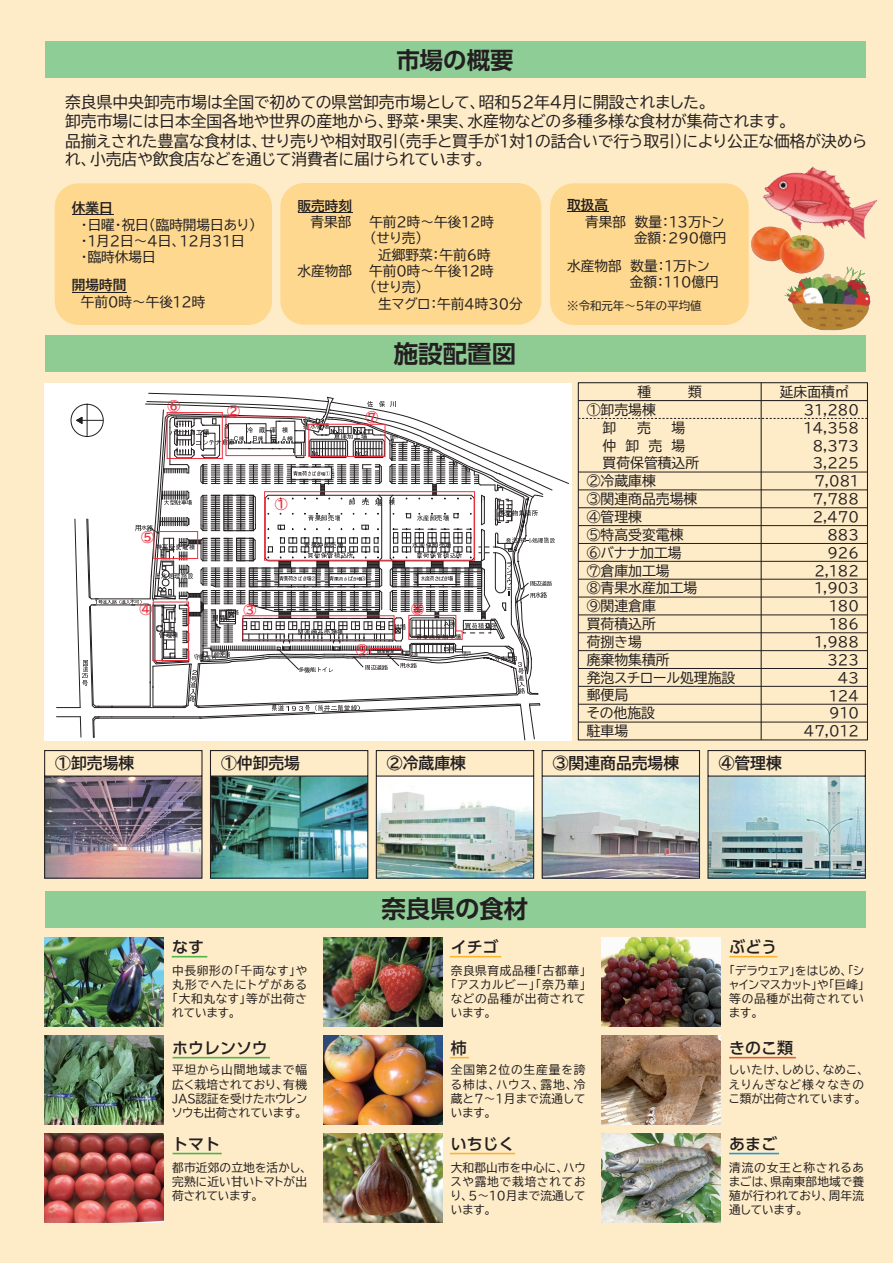
<style>
.page{position:relative;width:893px;height:1263px;background:#feecc8}
.page>*{position:absolute;margin:0;border:0;box-sizing:border-box;transform-origin:0 0}
.t1{font:700 24.45px "UD Shin Go Pr 6 De";color:#231f20}
.t2{font:700 23.4px "UD Shin Go Pr 6 De";color:#231f20}
.t3{font:500 15.9px "UD Shin Go Pr 6";color:#231f20}
.t4{font:15.75px/19.5px "BIZ UDP Gothic";color:#231f20}
.t5{font:15.75px "BIZ UDP Gothic Bold";color:#231f20}
.t6{font:13.8px/17.9px "BIZ UDP Gothic";color:#231f20}
.t7{font:13.65px/16.4px "BIZ UDP Gothic";color:#231f20}
.t8{font:13.65px "BIZ UDP Gothic Bold";color:#231f20}
.t9{font:12.9px "BIZ UDP Gothic Bold";color:#ee2f3f}
.t10{font:11.7px/14.1px "BIZ UDP Gothic";letter-spacing:.03em;color:#231f20;text-align:justify}
.t11{font:11.4px "BIZ UDP Gothic";color:#231f20}
</style>
<div class="page">
<div style="left:44px;top:383px;width:528px;height:357px;background:#fff"></div>
<div style="left:45px;top:335px;width:820px;height:36px;background:#8fcc94"></div>
<img style="left:44px;top:750px;width:159px;height:129px">
<img style="left:210px;top:750px;width:159px;height:129px">
<img style="left:375px;top:750px;width:160px;height:129px">
<svg style="left:541px;top:750px;width:160px;height:129px"></svg>
<svg style="left:707px;top:750px;width:159px;height:129px"></svg>
<hr style="left:450px;top:1153px;width:65px;height:1px;background:#fcb42e">
<div style="left:45px;top:891px;width:820px;height:36px;background:#8fcd97"></div>
<hr style="left:172px;top:956px;width:35px;height:1px;background:#4bb54c">
<hr style="left:450px;top:956px;width:51px;height:1px;background:#fcb42e">
<hr style="left:173px;top:1057px;width:97px;height:1px;background:#4bb54c">
<hr style="left:173px;top:1153px;width:49px;height:1px;background:#4bb54c">
<svg style="left:450px;top:1057px;width:19px;height:1px"></svg>
<hr style="left:729px;top:956px;width:48px;height:1px;background:#fcb42e">
<hr style="left:729px;top:1057px;width:67px;height:1px;background:#e45e25">
<hr style="left:729px;top:1153px;width:50px;height:1px;background:#1c9ed9">
<div style="left:45px;top:41px;width:820px;height:37px;background:#8fcd97"></div>
<div style="left:55px;top:183px;width:217px;height:142px;background:#fed88f;border-radius:24px"></div>
<hr style="left:72px;top:214px;width:41px;height:1px;background:#231f20">
<hr style="left:72px;top:292px;width:55px;height:1px;background:#231f20">
<div style="left:280px;top:183px;width:261px;height:142px;background:#fed88f;border-radius:24px"></div>
<hr style="left:298px;top:212px;width:54px;height:1px;background:#231f20">
<div style="left:550px;top:183px;width:199px;height:142px;background:#fed88f;border-radius:24px"></div>
<hr style="left:567px;top:211px;width:41px;height:1px;background:#231f20">
<svg style="left:57px;top:393px;width:512px;height:347px"></svg>
<div style="left:371px;top:648px;width:31px;height:6px;border:1px solid #ee2f3f"></div>
<img style="left:763px;top:166px;width:115px;height:73px">
<div style="left:578px;top:382px;width:290px;height:358px;border:1px solid #231f20"></div>
<hr style="left:761px;top:383px;width:1px;height:357px;background:#231f20">
<hr style="left:578px;top:400px;width:289px;height:1px;background:#231f20">
<hr style="left:578px;top:472px;width:289px;height:1px;background:#231f20">
<hr style="left:578px;top:490px;width:289px;height:1px;background:#231f20">
<hr style="left:578px;top:507px;width:289px;height:1px;background:#231f20">
<hr style="left:578px;top:525px;width:289px;height:1px;background:#231f20">
<hr style="left:578px;top:543px;width:289px;height:1px;background:#231f20">
<hr style="left:578px;top:561px;width:289px;height:1px;background:#231f20">
<hr style="left:578px;top:579px;width:289px;height:1px;background:#231f20">
<hr style="left:578px;top:597px;width:289px;height:1px;background:#231f20">
<hr style="left:578px;top:615px;width:289px;height:1px;background:#231f20">
<hr style="left:578px;top:632px;width:289px;height:1px;background:#231f20">
<hr style="left:578px;top:650px;width:289px;height:1px;background:#231f20">
<hr style="left:578px;top:668px;width:289px;height:1px;background:#231f20">
<hr style="left:578px;top:686px;width:289px;height:1px;background:#231f20">
<hr style="left:578px;top:704px;width:289px;height:1px;background:#231f20">
<hr style="left:578px;top:722px;width:289px;height:1px;background:#231f20">
<svg style="left:578px;top:418px;width:289px;height:1px"></svg>
<img style="left:751px;top:218px;width:74px;height:48px">
<img style="left:784px;top:266px;width:87px;height:65px">
<img style="left:45px;top:938px;width:119px;height:89px">
<img style="left:45px;top:1035px;width:119px;height:90px">
<img style="left:45px;top:1133px;width:119px;height:89px">
<img style="left:323px;top:938px;width:119px;height:89px">
<img style="left:323px;top:1035px;width:119px;height:90px">
<img style="left:323px;top:1133px;width:119px;height:89px">
<img style="left:602px;top:938px;width:119px;height:89px">
<img style="left:602px;top:1035px;width:119px;height:90px">
<img style="left:602px;top:1133px;width:119px;height:89px">
<h2 class="t2" style="left:396px;top:41px;width:118px">市場の概要</h2>
<h3 class="t4" style="left:65px;top:92px;width:803px">奈良県中央卸売市場は全国で初めての県営卸売市場として、昭和５２年４月に開設されました。<br>卸売市場には日本全国各地や世界の産地から、野菜・果実、水産物などの多種多様な食材が集荷されます。<br>品揃えされた豊富な食材は、せり売りや相対取引（売手と買手が１対１の話合いで行う取引）により公正な価格が決めら</h3>
<h3 class="t4" style="left:65px;top:149px;width:421px">れ、小売店や飲食店などを通じて消費者に届けられています。</h3>
<p class="t8" style="left:72px;top:201px;width:42px">休業日</p>
<p class="t7" style="left:81px;top:216px;width:176px">・日曜・祝日（臨時開場日あり）・１月２日～４日、１２月３１日<br>・臨時休場日</p>
<p class="t8" style="left:72px;top:278px;width:56px">開場時間</p>
<p class="t7" style="left:81px;top:293px;width:126px">午前０時～午後１２時</p>
<p class="t8" style="left:567px;top:198px;width:42px">取扱高</p>
<p class="t7" style="left:585px;top:213px;width:143px;text-align:right">青果部 数量：１３万トン金額：２９０億円</p>
<p class="t7" style="left:630px;top:258px;width:90px;text-indent:-63px">水産物部 数量：１万トン金額：１１０億円</p>
<p class="t11" style="left:567px;top:300px;width:136px">※令和元年～５年の平均値</p>
<p class="t8" style="left:298px;top:199px;width:56px">販売時刻</p>
<p class="t7" style="left:311px;top:214px;width:42px">青果部</p>
<p class="t7" style="left:369px;top:214px;width:126px">午前２時～午後１２時（せり売）</p>
<p class="t7" style="left:378px;top:246px;width:114px">近郷野菜：午前６時</p>
<p class="t7" style="left:298px;top:263px;width:56px">水産物部</p>
<p class="t7" style="left:369px;top:263px;width:126px">午前０時～午後１２時（せり売）</p>
<p class="t7" style="left:378px;top:295px;width:146px">生マグロ：午前４時３０分</p>
<p class="t9" style="left:168px;top:400px;width:14px">⑥</p>
<p class="t9" style="left:227px;top:405px;width:14px">②</p>
<p class="t9" style="left:365px;top:410px;width:14px">⑦</p>
<h1 class="t1" style="left:394px;top:333px;width:124px">施設配置図</h1>
<p class="t9" style="left:141px;top:530px;width:14px">⑤</p>
<p class="t9" style="left:275px;top:498px;width:14px">①</p>
<p class="t9" style="left:140px;top:603px;width:14px">④</p>
<p class="t9" style="left:244px;top:603px;width:14px">③</p>
<p class="t9" style="left:411px;top:602px;width:14px">⑧</p>
<p class="t9" style="left:356px;top:644px;width:14px">⑨</p>
<p class="t6" style="left:638px;top:383px;width:15px">種</p>
<p class="t6" style="left:688px;top:383px;width:15px">類</p>
<p class="t6" style="left:780px;top:383px;width:71px">延床面積㎡</p>
<p class="t6" style="left:804px;top:401px;width:56px">31,280</p>
<p class="t6" style="left:804px;top:419px;width:56px">14,358</p>
<p class="t6" style="left:813px;top:436px;width:48px">8,373</p>
<p class="t6" style="left:813px;top:454px;width:48px">3,225</p>
<p class="t6" style="left:814px;top:472px;width:46px">7,081</p>
<p class="t6" style="left:813px;top:490px;width:48px">7,788</p>
<p class="t6" style="left:813px;top:508px;width:48px">2,470</p>
<p class="t6" style="left:827px;top:526px;width:33px">883</p>
<p class="t6" style="left:827px;top:543px;width:33px">926</p>
<p class="t6" style="left:814px;top:561px;width:46px">2,182</p>
<p class="t6" style="left:814px;top:579px;width:46px">1,903</p>
<p class="t6" style="left:829px;top:597px;width:31px">180</p>
<p class="t6" style="left:829px;top:615px;width:31px">186</p>
<p class="t6" style="left:814px;top:633px;width:46px">1,988</p>
<p class="t6" style="left:827px;top:651px;width:33px">323</p>
<p class="t6" style="left:838px;top:668px;width:23px">43</p>
<p class="t6" style="left:829px;top:686px;width:31px">124</p>
<p class="t6" style="left:829px;top:704px;width:31px">910</p>
<p class="t6" style="left:804px;top:722px;width:56px">47,012</p>
<p class="t6" style="left:602px;top:401px;width:55px;text-indent:-16px">①卸売場棟卸</p>
<p class="t6" style="left:637px;top:418px;width:15px">売</p>
<p class="t6" style="left:672px;top:418px;width:15px">場</p>
<p class="t6" style="left:602px;top:436px;width:84px">仲卸売場</p>
<p class="t6" style="left:602px;top:454px;width:98px">買荷保管積込所</p>
<p class="t6" style="left:587px;top:472px;width:71px">②冷蔵庫棟</p>
<p class="t6" style="left:587px;top:490px;width:112px">③関連商品売場棟</p>
<p class="t6" style="left:587px;top:508px;width:57px">④管理棟</p>
<p class="t6" style="left:587px;top:526px;width:98px">⑤特高受変電棟</p>
<p class="t6" style="left:587px;top:543px;width:96px">⑥バナナ加工場</p>
<p class="t6" style="left:587px;top:561px;width:84px">⑦倉庫加工場</p>
<p class="t6" style="left:587px;top:579px;width:112px">⑧青果水産加工場</p>
<p class="t6" style="left:587px;top:597px;width:71px">⑨関連倉庫</p>
<p class="t6" style="left:587px;top:615px;width:71px">買荷積込所</p>
<p class="t6" style="left:587px;top:633px;width:56px">荷捌き場</p>
<p class="t6" style="left:587px;top:651px;width:84px">廃棄物集積所</p>
<p class="t6" style="left:587px;top:668px;width:150px">発泡スチロール処理施設</p>
<p class="t6" style="left:587px;top:686px;width:43px">郵便局</p>
<p class="t6" style="left:587px;top:704px;width:70px">その他施設</p>
<p class="t6" style="left:587px;top:722px;width:43px">駐車場</p>
<h3 class="t5" style="left:55px;top:755px;width:80px">①卸売場棟</h3>
<h3 class="t5" style="left:221px;top:755px;width:80px">①仲卸売場</h3>
<h3 class="t5" style="left:387px;top:755px;width:80px">②冷蔵庫棟</h3>
<h3 class="t5" style="left:553px;top:755px;width:128px">③関連商品売場棟</h3>
<h3 class="t5" style="left:719px;top:755px;width:65px">④管理棟</h3>
<h1 class="t1" style="left:382px;top:889px;width:148px">奈良県の食材</h1>
<h3 class="t3" style="left:451px;top:934px;width:49px">イチゴ</h3>
<h3 class="t3" style="left:729px;top:934px;width:49px">ぶどう</h3>
<h3 class="t3" style="left:172px;top:934px;width:33px">なす</h3>
<p class="t10" style="left:172px;top:963px;width:136px">中長卵形の「千両なす」や丸形でへたにトゲがある「大和丸なす」等が出荷されています。</p>
<p class="t10" style="left:451px;top:963px;width:136px">奈良県育成品種「古都華」「アスカルビー」「奈乃華」などの品種が出荷されています。</p>
<p class="t10" style="left:729px;top:963px;width:136px">「デラウェア」をはじめ、「シャインマスカット」や「巨峰」等の品種が出荷されています。</p>
<h3 class="t3" style="left:172px;top:1035px;width:97px">ホウレンソウ</h3>
<h3 class="t3" style="left:451px;top:1035px;width:17px">柿</h3>
<h3 class="t3" style="left:729px;top:1035px;width:65px">きのこ類</h3>
<p class="t10" style="left:172px;top:1063px;width:136px">平坦から山間地域まで幅広く栽培されており、有機JAS認証を受けたホウレンソウも出荷されています。</p>
<p class="t10" style="left:451px;top:1063px;width:136px">全国第２位の生産量を誇る柿は、ハウス、露地、冷蔵と７～１月まで流通しています。</p>
<p class="t10" style="left:729px;top:1063px;width:136px">しいたけ、しめじ、なめこ、えりんぎなど様々なきのこ類が出荷されています。</p>
<h3 class="t3" style="left:172px;top:1131px;width:49px">トマト</h3>
<h3 class="t3" style="left:451px;top:1131px;width:65px">いちじく</h3>
<h3 class="t3" style="left:729px;top:1131px;width:49px">あまご</h3>
<p class="t10" style="left:172px;top:1160px;width:136px">都市近郊の立地を活かし、完熟に近い甘いトマトが出荷されています。</p>
<p class="t10" style="left:451px;top:1160px;width:136px">大和郡山市を中心に、ハウスや露地で栽培されており、５～１０月まで流通しています。</p>
<p class="t10" style="left:729px;top:1160px;width:136px">清流の女王と称されるあまごは、県南東部地域で養殖が行われており、周年流通しています。</p>
</div>
